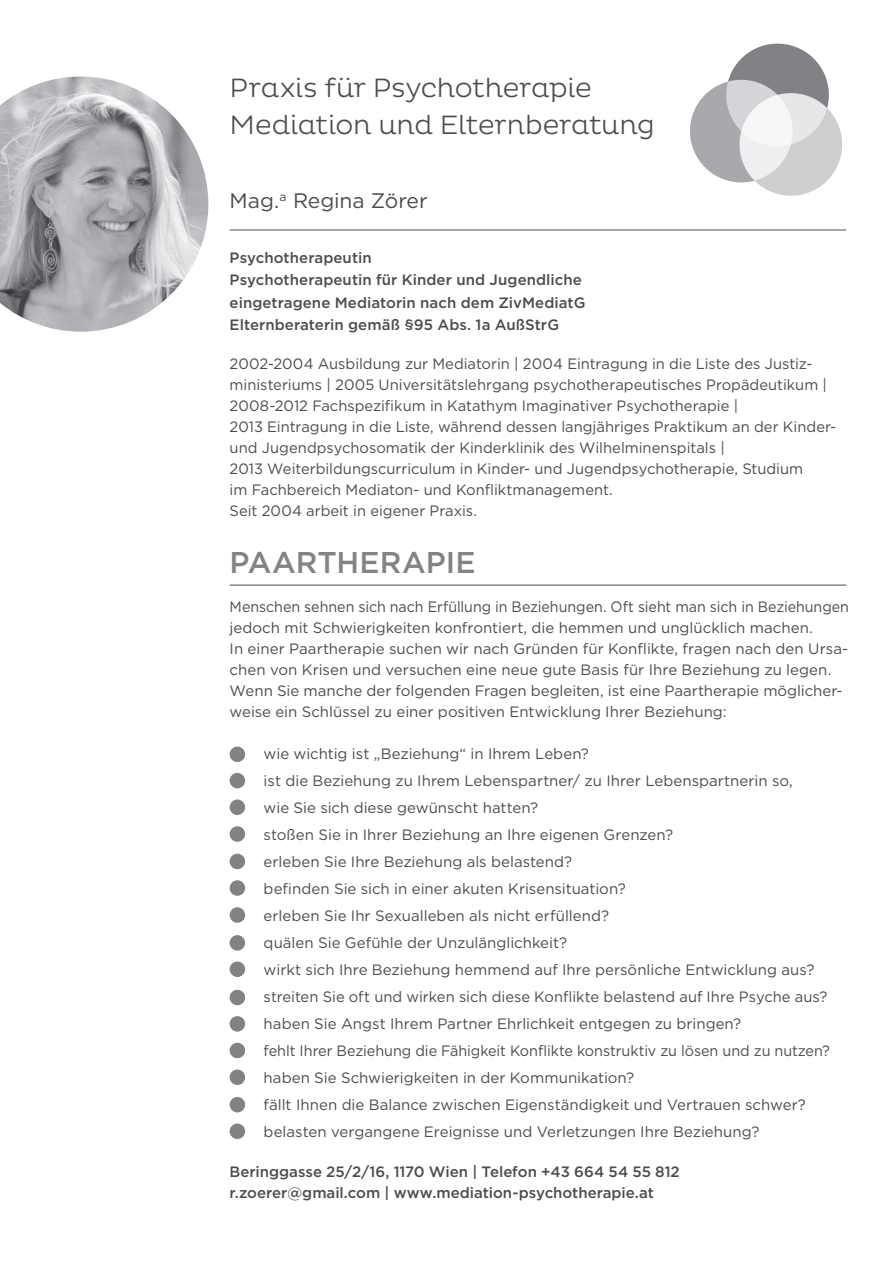
<style>
.page{position:relative;width:893px;height:1263px;background:#fff}
.page>*{position:absolute;margin:0;border:0;box-sizing:border-box;transform-origin:0 0}
.t1{font:500 30px "Gotham";letter-spacing:.005em;color:#818386}
.t2{font:300 27px/37.5px "Pluto";letter-spacing:-.01em;color:#4b4c4d}
.t3{font:21px "Gotham";letter-spacing:-.005em;color:#4b4c4d}
.t4{font:15px/27px "Gotham";color:#4b4c4d}
.t5{font:15px/21px "Gotham";color:#4b4c4d;scale:.95 1}
.t6{font:500 15px/22.5px "Gotham";color:#4b4c4d}
</style>
<div class="page">
<svg style="left:690px;top:43px;width:152px;height:153px"></svg>
<hr style="left:230px;top:230px;width:616px;height:1px;background:#4b4c4d">
<div style="left:230px;top:746px;width:15px;height:16px;background:#808285;border-radius:50%"></div>
<div style="left:230px;top:773px;width:15px;height:15px;background:#808285;border-radius:50%"></div>
<div style="left:230px;top:799px;width:15px;height:16px;background:#808285;border-radius:50%"></div>
<div style="left:230px;top:826px;width:15px;height:16px;background:#808285;border-radius:50%"></div>
<div style="left:230px;top:854px;width:15px;height:15px;background:#808285;border-radius:50%"></div>
<div style="left:230px;top:880px;width:15px;height:16px;background:#808285;border-radius:50%"></div>
<div style="left:230px;top:907px;width:15px;height:16px;background:#808285;border-radius:50%"></div>
<div style="left:230px;top:935px;width:15px;height:16px;background:#808285;border-radius:50%"></div>
<div style="left:230px;top:961px;width:15px;height:16px;background:#808285;border-radius:50%"></div>
<div style="left:230px;top:990px;width:15px;height:15px;background:#808285;border-radius:50%"></div>
<div style="left:230px;top:1016px;width:15px;height:16px;background:#808285;border-radius:50%"></div>
<div style="left:230px;top:1043px;width:15px;height:15px;background:#808285;border-radius:50%"></div>
<div style="left:230px;top:1069px;width:15px;height:16px;background:#808285;border-radius:50%"></div>
<div style="left:230px;top:1097px;width:15px;height:15px;background:#808285;border-radius:50%"></div>
<div style="left:230px;top:1123px;width:15px;height:16px;background:#808285;border-radius:50%"></div>
<img style="left:0;top:77px;width:208px;height:255px">
<hr style="left:230px;top:585px;width:616px;height:1px;background:#4b4c4d">
<h2 class="t2" style="left:230px;top:69px;width:427px">Praxis für Psychotherapie<br>Mediation und Elternberatung</h2>
<h3 class="t3" style="left:230px;top:187px;width:199px">Mag.<sup>a</sup> Regina Zörer</h3>
<p class="t6" style="left:230px;top:246px;width:357px">Psychotherapeutin<br>Psychotherapeutin für Kinder und Jugendliche eingetragene Mediatorin nach dem ZivMediatG Elternberaterin gemäß §95 Abs. 1a AußStrG</p>
<p class="t4" style="left:230px;top:353px;width:608px;line-height:21px">2002-2004 Ausbildung zur Mediatorin | 2004 Eintragung in die Liste des Justiz&shy;ministeriums | 2005 Universitätslehrgang psychotherapeutisches Propädeutikum | 2008-2012 Fachspezifikum in Katathym Imaginativer Psychotherapie |<br>2013 Eintragung in die Liste, während dessen langjähriges Praktikum an der Kinder&shy;und Jugendpsychosomatik der Kinderklinik des Wilhelminenspitals |<br>2013 Weiterbildungscurriculum in Kinder- und Jugendpsychotherapie, Studium<br>im Fachbereich Mediaton- und Konfliktmanagement.<br>Seit 2004 arbeit in eigener Praxis.</p>
<h1 class="t1" style="left:230px;top:542px;width:243px">Paartherapie</h1>
<p class="t5" style="left:230px;top:595px;width:653px">Menschen sehnen sich nach Erfüllung in Beziehungen. Oft sieht man sich in Beziehungen jedoch mit Schwierigkeiten konfrontiert, die hemmen und unglücklich machen.<br>In einer Paartherapie suchen wir nach Gründen für Konflikte, fragen nach den Ursa&shy;chen von Krisen und versuchen eine neue gute Basis für Ihre Beziehung zu legen.<br>Wenn Sie manche der folgenden Fragen begleiten, ist eine Paartherapie möglicher&shy;weise ein Schlüssel zu einer positiven Entwicklung Ihrer Beziehung:</p>
<p class="t4" style="left:264px;top:739px;width:568px">wie wichtig ist „Beziehung“ in Ihrem Leben?<br>ist die Beziehung zu Ihrem Lebenspartner/ zu Ihrer Lebenspartnerin so,<br>wie Sie sich diese gewünscht hatten?<br>stoßen Sie in Ihrer Beziehung an Ihre eigenen Grenzen?<br>erleben Sie Ihre Beziehung als belastend?<br>befinden Sie sich in einer akuten Krisensituation?<br>erleben Sie Ihr Sexualleben als nicht erfüllend?<br>quälen Sie Gefühle der Unzulänglichkeit?<br>wirkt sich Ihre Beziehung hemmend auf Ihre persönliche Entwicklung aus? streiten Sie oft und wirken sich diese Konflikte belastend auf Ihre Psyche aus? haben Sie Angst Ihrem Partner Ehrlichkeit entgegen zu bringen?<br>fehlt Ihrer Beziehung die Fähigkeit Konflikte konstruktiv zu lösen und zu nutzen? haben Sie Schwierigkeiten in der Kommunikation?<br>fällt Ihnen die Balance zwischen Eigenständigkeit und Vertrauen schwer? belasten vergangene Ereignisse und Verletzungen Ihre Beziehung?</p>
<p class="t6" style="left:230px;top:1161px;width:452px;line-height:21px">Beringgasse 25/2/16, 1170 Wien | Telefon +43 664 54 55 812 r.zoerer@gmail.com | www.mediation-psychotherapie.at</p>
</div>
